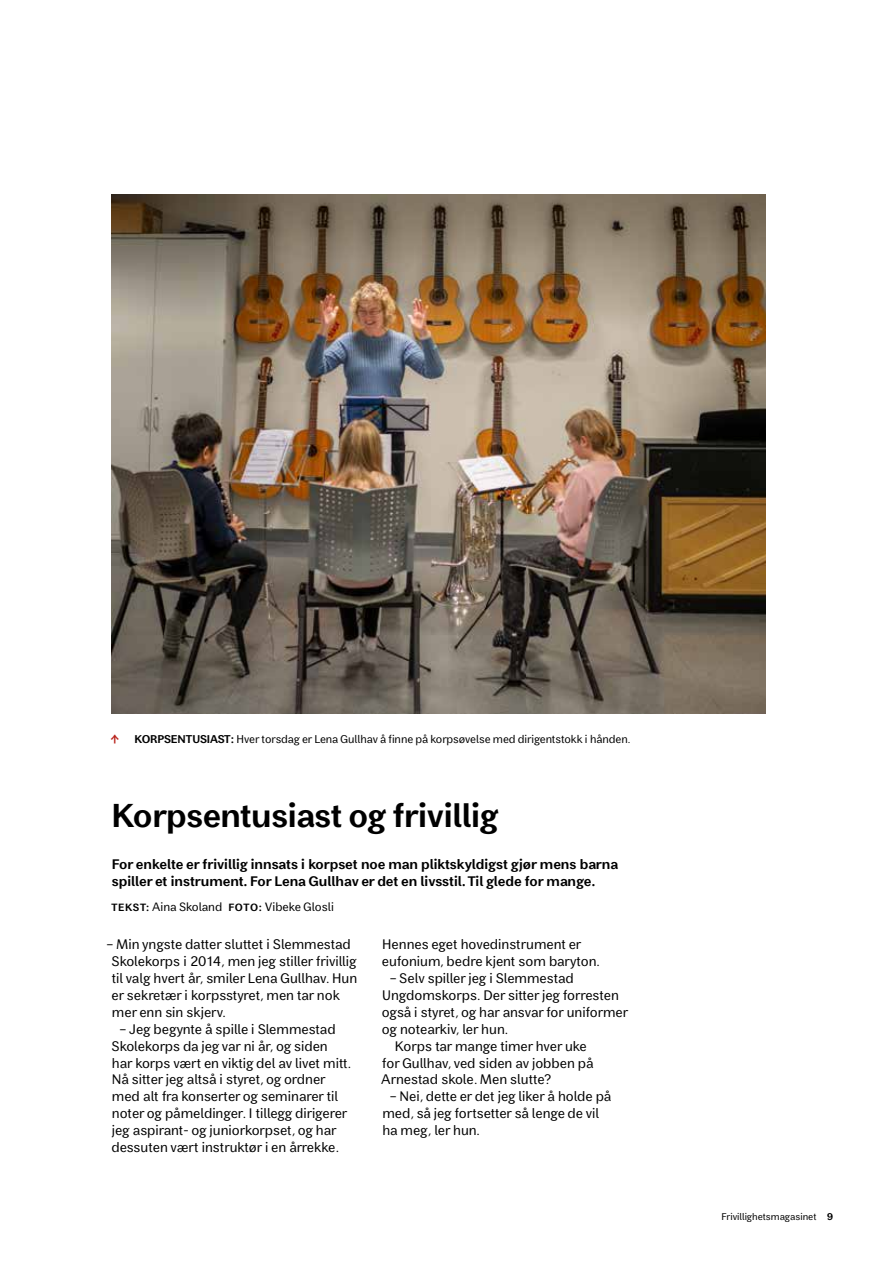
<style>
.page{position:relative;width:893px;height:1263px;background:#fff}
.page>*{position:absolute;margin:0;border:0;box-sizing:border-box;transform-origin:0 0}
.t1{font:700 33px "Asker Sans";letter-spacing:-.01em;color:#000}
.t2{font:13.8px/17px "Asker Sans";color:#000}
.t3{font:700 13.8px/17px "Asker Sans";color:#000}
.t4{font:12px "Asker Sans";color:#000}
.t5{font:11.25px "Asker Sans";letter-spacing:-.005em;color:#000}
.t6{font:700 11.25px "Asker Sans";color:#b82019}
.t7{font:9.75px "Asker Sans";color:#000}
.s1{font-weight:700}
.s2{font-weight:700;font-size:10.5px}
</style>
<div class="page">
<img style="left:111px;top:194px;width:655px;height:519px">
<p class="t6" style="left:110px;top:732px;width:12px">↑</p>
<p class="t5" style="left:135px;top:732px;width:498px"><span class="s1">KORPSENTUSIAST:</span> Hver torsdag er Lena Gullhav å finne på korpsøvelse med dirigentstokk i hånden.</p>
<h1 class="t1" style="left:111px;top:795px;width:389px">Korpsentusiast og frivillig</h1>
<p class="t3" style="left:112px;top:856px;width:508px">For enkelte er frivillig innsats i korpset noe man pliktskyldigst gjør mens barna spiller et instrument. For Lena Gullhav er det en livsstil. Til glede for mange.</p>
<p class="t4" style="left:111px;top:900px;width:224px"><span class="s2">TEKST:</span> Aina Skoland <span class="s2">FOTO:</span> Vibeke Glosli</p>
<p class="t2" style="left:111px;top:936px;width:247px;text-indent:-6px">– Min yngste datter sluttet i Slemmestad Skolekorps i 2014, men jeg stiller frivillig til valg hvert år, smiler Lena Gullhav. Hun er sekretær i korpsstyret, men tar nok mer enn sin skjerv.</p>
<p class="t2" style="left:111px;top:1020px;width:242px;text-indent:7px">– Jeg begynte å spille i Slemmestad Skolekorps da jeg var ni år, og siden har korps vært en viktig del av livet mitt.<br>Nå sitter jeg altså i styret, og ordner med alt fra konserter og seminarer til noter og påmeldinger. I tillegg dirigerer jeg aspirant- og juniorkorpset, og har dessuten vært instruktør i en årrekke.</p>
<p class="t2" style="left:382px;top:936px;width:220px">Hennes eget hovedinstrument er eufonium, bedre kjent som baryton.</p>
<p class="t2" style="left:389px;top:969px;width:186px">– Selv spiller jeg i Slemmestad</p>
<p class="t2" style="left:382px;top:986px;width:238px">Ungdomskorps. Der sitter jeg forresten</p>
<p class="t2" style="left:382px;top:1003px;width:248px">også i styret, og har ansvar for uniformer</p>
<p class="t2" style="left:382px;top:1020px;width:128px">og notearkiv, ler hun.</p>
<p class="t2" style="left:395px;top:1037px;width:193px">Korps tar mange timer hver uke</p>
<p class="t2" style="left:382px;top:1054px;width:213px">for Gullhav, ved siden av jobben på</p>
<p class="t2" style="left:381px;top:1071px;width:172px">Arnestad skole. Men slutte?</p>
<p class="t2" style="left:382px;top:1088px;width:231px;text-indent:7px">– Nei, dette er det jeg liker å holde på med, så jeg fortsetter så lenge de vil ha meg, ler hun.</p>
<p class="t7" style="left:721px;top:1210px;width:113px">Frivillighetsmagasinet <span class="s1">9</span></p>
</div>
